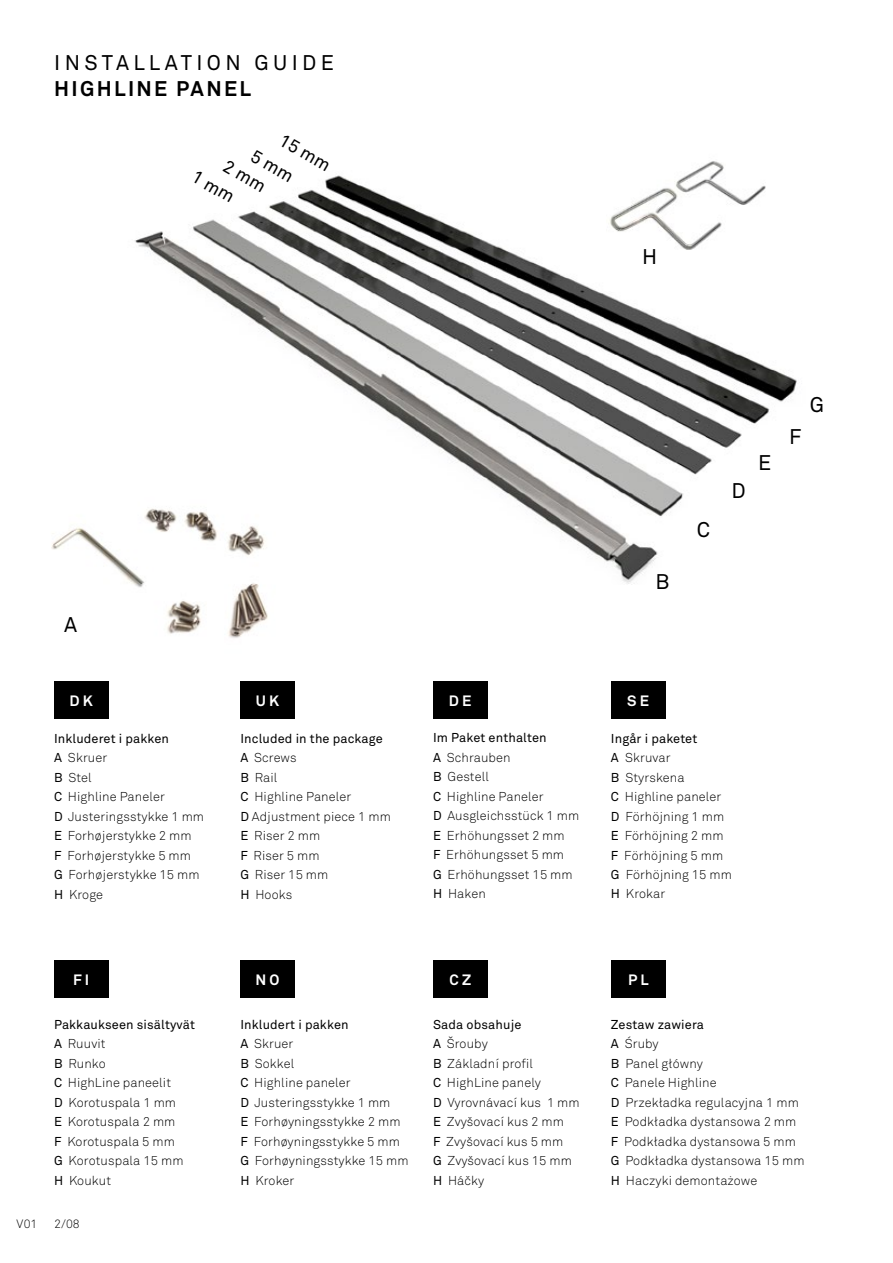
<style>
.page{position:relative;width:893px;height:1263px;background:#fff}
.page>*{position:absolute;margin:0;border:0;box-sizing:border-box;transform-origin:0 0}
.t1{font:21px "Akkurat Pro";letter-spacing:.21em;color:#000}
.t2{font:700 21px "Akkurat Pro";letter-spacing:.11em;color:#000}
.t3{font:18px "Akkurat Pro";color:#000}
.t4{font:700 14.85px "Akkurat Pro";letter-spacing:.21em;color:#fff}
.t5{font:300 12.75px/19.5px "Akkurat Pro";letter-spacing:.01em;color:#000}
.t6{font:300 12px "Akkurat Pro";color:#000}
.s1{font-weight:400}
</style>
<div class="page">
<img style="left:134px;top:175px;width:663px;height:409px">
<div style="left:240px;top:681px;width:55px;height:38px;background:#000"></div>
<div style="left:54px;top:681px;width:54px;height:38px;background:#000"></div>
<div style="left:54px;top:960px;width:54px;height:38px;background:#000"></div>
<div style="left:240px;top:960px;width:55px;height:38px;background:#000"></div>
<div style="left:433px;top:960px;width:54px;height:38px;background:#000"></div>
<div style="left:611px;top:960px;width:54px;height:38px;background:#000"></div>
<div style="left:611px;top:681px;width:54px;height:38px;background:#000"></div>
<div style="left:433px;top:681px;width:54px;height:38px;background:#000"></div>
<img style="left:51px;top:482px;width:266px;height:156px">
<img style="left:607px;top:161px;width:159px;height:103px">
<svg style="left:192px;top:175px;width:100px;height:28px"></svg>
<h1 class="t1" style="left:54px;top:51px;width:281px">INSTALLATION GUIDE</h1>
<h1 class="t2" style="left:54px;top:75px;width:198px">HIGHLINE PANEL</h1>
<h2 class="t3" style="left:286px;top:130px;width:58px;rotate:30deg">15 mm</h2>
<h1 class="t1" style="left:642px;top:244px;width:17px">H</h1>
<h1 class="t1" style="left:64px;top:613px;width:15px">A</h1>
<p class="t4" style="left:69px;top:691px;width:25px">DK</p>
<p class="t5" style="left:54px;top:728px;width:152px"><span class="s1">Inkluderet i pakken<br>A</span> Skruer<br><span class="s1">B</span> Stel<br><span class="s1">C</span> Highline Paneler<br><span class="s1">D</span> Justeringsstykke 1 mm<br><span class="s1">E</span> Forhøjerstykke 2 mm<br><span class="s1">F</span> Forhøjerstykke 5 mm<br><span class="s1">G</span> Forhøjerstykke 15 mm<br><span class="s1">H</span> Kroge</p>
<p class="t4" style="left:256px;top:691px;width:25px">UK</p>
<p class="t5" style="left:240px;top:728px;width:152px"><span class="s1">Included in the package<br>A</span> Screws<br><span class="s1">B</span> Rail<br><span class="s1">C</span> Highline Paneler<br><span class="s1">D</span> Adjustment piece 1 mm<br><span class="s1">E</span> Riser 2 mm<br><span class="s1">F</span> Riser 5 mm<br><span class="s1">G</span> Riser 15 mm<br><span class="s1">H</span> Hooks</p>
<h1 class="t1" style="left:655px;top:570px;width:16px">B</h1>
<h1 class="t1" style="left:697px;top:518px;width:15px">C</h1>
<h1 class="t1" style="left:731px;top:479px;width:16px">D</h1>
<h1 class="t1" style="left:758px;top:450px;width:15px">E</h1>
<h1 class="t1" style="left:789px;top:424px;width:14px">F</h1>
<h1 class="t1" style="left:810px;top:392px;width:16px">G</h1>
<p class="t4" style="left:449px;top:691px;width:24px">DE</p>
<p class="t4" style="left:627px;top:691px;width:23px">SE</p>
<p class="t5" style="left:433px;top:728px;width:148px"><span class="s1">Im Paket enthalten<br>A</span> Schrauben<br><span class="s1">B</span> Gestell<br><span class="s1">C</span> Highline Paneler<br><span class="s1">D</span> Ausgleichsstück 1 mm<br><span class="s1">E</span> Erhöhungsset 2 mm<br><span class="s1">F</span> Erhöhungsset 5 mm<br><span class="s1">G</span> Erhöhungsset 15 mm<br><span class="s1">H</span> Haken</p>
<p class="t5" style="left:611px;top:728px;width:123px"><span class="s1">Ingår i paketet<br>A</span> Skruvar<br><span class="s1">B</span> Styrskena<br><span class="s1">C</span> Highline paneler<br><span class="s1">D</span> Förhöjning 1 mm<br><span class="s1">E</span> Förhöjning 2 mm<br><span class="s1">F</span> Förhöjning 5 mm<br><span class="s1">G</span> Förhöjning 15 mm<br><span class="s1">H</span> Krokar</p>
<p class="t4" style="left:73px;top:971px;width:18px">FI</p>
<p class="t4" style="left:255px;top:971px;width:25px">NO</p>
<p class="t4" style="left:450px;top:971px;width:23px">CZ</p>
<p class="t4" style="left:628px;top:971px;width:22px">PL</p>
<p class="t5" style="left:54px;top:1015px;width:142px"><span class="s1">Pakkaukseen sisältyvät<br>A</span> Ruuvit<br><span class="s1">B</span> Runko<br><span class="s1">C</span> HighLine paneelit<br><span class="s1">D</span> Korotuspala 1 mm<br><span class="s1">E</span> Korotuspala 2 mm<br><span class="s1">F</span> Korotuspala 5 mm<br><span class="s1">G</span> Korotuspala 15 mm<br><span class="s1">H</span> Koukut</p>
<p class="t5" style="left:240px;top:1015px;width:170px"><span class="s1">Inkludert i pakken<br>A</span> Skruer<br><span class="s1">B</span> Sokkel<br><span class="s1">C</span> Highline paneler<br><span class="s1">D</span> Justeringsstykke 1 mm<br><span class="s1">E</span> Forhøyningsstykke 2 mm<br><span class="s1">F</span> Forhøyningsstykke 5 mm<br><span class="s1">G</span> Forhøyningsstykke 15 mm<br><span class="s1">H</span> Kroker</p>
<p class="t5" style="left:433px;top:1015px;width:148px"><span class="s1">Sada obsahuje<br>A</span> Šrouby<br><span class="s1">B</span> Základní profil<br><span class="s1">C</span> HighLine panely<br><span class="s1">D</span> Vyrovnávací kus 1 mm<br><span class="s1">E</span> Zvyšovací kus 2 mm<br><span class="s1">F</span> Zvyšovací kus 5 mm<br><span class="s1">G</span> Zvyšovací kus 15 mm<br><span class="s1">H</span> Háčky</p>
<p class="t5" style="left:611px;top:1015px;width:195px"><span class="s1">Zestaw zawiera<br>A</span> Śruby<br><span class="s1">B</span> Panel główny<br><span class="s1">C</span> Panele Highline<br><span class="s1">D</span> Przekładka regulacyjna 1 mm<br><span class="s1">E</span> Podkładka dystansowa 2 mm<br><span class="s1">F</span> Podkładka dystansowa 5 mm<br><span class="s1">G</span> Podkładka dystansowa 15 mm<br><span class="s1">H</span> Haczyki demontażowe</p>
<p class="t6" style="left:17px;top:1217px;width:22px">V01</p>
<p class="t6" style="left:54px;top:1217px;width:27px">2/08</p>
</div>
